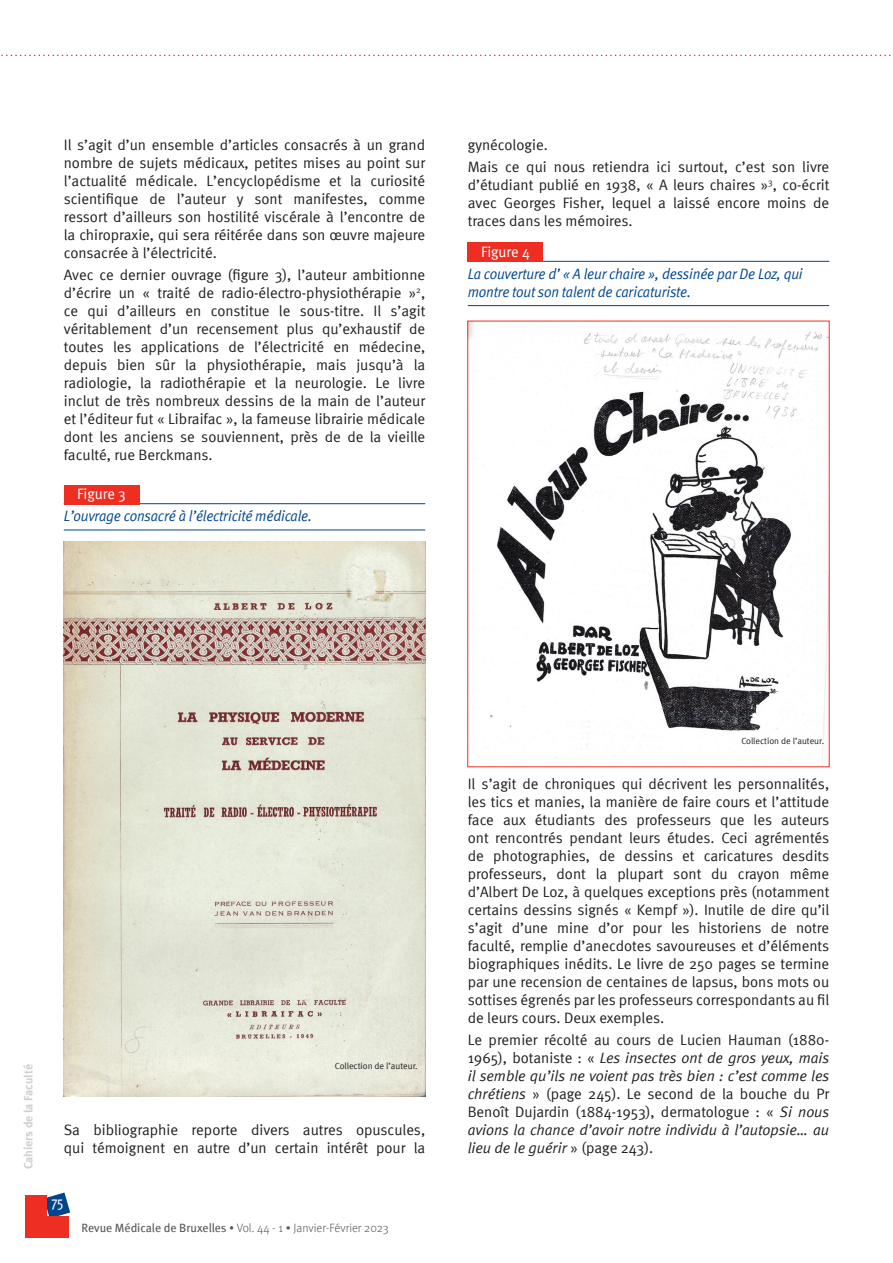
<style>
.page{position:relative;width:893px;height:1263px;background:#fff}
.page>*{position:absolute;margin:0;border:0;box-sizing:border-box;transform-origin:0 0}
.Texte_Article{font:15px/18px "Meta Normal";color:#231f20;text-align:justify}
.Texte_Article-2{font:italic 15px/18px "Meta Normal";color:#231f20;text-align:justify}
.Légende_Titre{font:italic 15px/18px "Meta Normal";letter-spacing:-.01em;color:#01468c;scale:.94 1}
.Texte_Résumé{font:15px "Meta Normal";color:#fff}
.t1{font:15px "Meta";color:#fff;scale:.85 1}
.t2{font:300 12px "Meta";color:#57585a}
.t3{font:700 12px "Meta";color:#cfd0d2}
.Texte_Article-3{font:9px "Meta Normal";color:#231f20}
.s1{font-weight:400}
.s2{font-style:normal}
</style>
<div class="page">
<svg style="left:1px;top:55px;width:890px;height:1px"></svg>
<svg style="left:46px;top:1192px;width:24px;height:24px"></svg>
<div style="left:25px;top:1195px;width:21px;height:42px;background:#ee2e22"></div>
<div style="left:25px;top:1216px;width:44px;height:21px;background:#ee2e22"></div>
<img style="left:63px;top:541px;width:362px;height:555px">
<img style="left:469px;top:323px;width:359px;height:442px">
<hr style="left:64px;top:503px;width:361px;height:1px;background:#01468c">
<hr style="left:64px;top:530px;width:361px;height:1px;background:#01468c">
<div style="left:64px;top:485px;width:75px;height:20px;background:#ee2e22"></div>
<hr style="left:468px;top:261px;width:361px;height:1px;background:#01468c">
<hr style="left:468px;top:305px;width:361px;height:1px;background:#01468c">
<div style="left:468px;top:242px;width:75px;height:20px;background:#ee2e22"></div>
<p class="Texte_Article" style="left:64px;top:136px;width:363px">Il s’agit d’un ensemble d’articles consacrés à un grand nombre de sujets médicaux, petites mises au point sur l’actualité médicale. L’encyclopédisme et la curiosité scientifique de l’auteur y sont manifestes, comme ressort d’ailleurs son hostilité viscérale à l’encontre de la chiropraxie, qui sera réitérée dans son œuvre majeure consacrée à l’électricité.</p>
<p class="Texte_Article" style="left:64px;top:266px;width:363px">Avec ce dernier ouvrage (figure 3), l’auteur ambitionne d’écrire un « traité de radio-électro-physiothérapie »<sup>2</sup>, ce qui d’ailleurs en constitue le sous-titre. Il s’agit véritablement d’un recensement plus qu’exhaustif de toutes les applications de l’électricité en médecine, depuis bien sûr la physiothérapie, mais jusqu’à la radiologie, la radiothérapie et la neurologie. Le livre inclut de très nombreux dessins de la main de l’auteur et l’éditeur fut « Libraifac », la fameuse librairie médicale dont les anciens se souviennent, près de de la vieille faculté, rue Berckmans.</p>
<p class="Texte_Résumé" style="left:77px;top:485px;width:50px">Figure 3</p>
<p class="Légende_Titre" style="left:64px;top:507px;width:266px">L’ouvrage consacré à l’électricité médicale.</p>
<p class="Texte_Article" style="left:468px;top:136px;width:82px">gynécologie.</p>
<p class="Texte_Article" style="left:468px;top:158px;width:363px">Mais ce qui nous retiendra ici surtout, c’est son livre d’étudiant publié en 1938, « A leurs chaires »<sup>3</sup>, co-écrit avec Georges Fisher, lequel a laissé encore moins de traces dans les mémoires.</p>
<p class="Texte_Résumé" style="left:481px;top:243px;width:50px">Figure 4</p>
<p class="Légende_Titre" style="left:468px;top:264px;width:358px">La couverture d’ « A leur chaire », dessinée par De Loz, qui montre tout son talent de caricaturiste.</p>
<p class="t3" style="left:21px;top:1169px;width:107px;rotate:-90deg">Cahiers de la Faculté</p>
<p class="Texte_Article-3" style="left:335px;top:1061px;width:84px">Collection de l’auteur.</p>
<p class="Texte_Article" style="left:64px;top:1120px;width:363px">Sa bibliographie reporte divers autres opuscules, qui témoignent en autre d’un certain intérêt pour la</p>
<p class="t1" style="left:52px;top:1193px;width:16px">75</p>
<p class="t2" style="left:82px;top:1221px;width:308px"><span class="s1">Revue Médicale de Bruxelles</span> • Vol. 44 - 1 • Janvier-Février 2023</p>
<p class="Texte_Article-3" style="left:741px;top:736px;width:84px">Collection de l’auteur.</p>
<p class="Texte_Article" style="left:468px;top:774px;width:363px">Il s’agit de chroniques qui décrivent les personnalités, les tics et manies, la manière de faire cours et l’attitude face aux étudiants des professeurs que les auteurs ont rencontrés pendant leurs études. Ceci agrémentés de photographies, de dessins et caricatures desdits professeurs, dont la plupart sont du crayon même d’Albert De Loz, à quelques exceptions près (notamment certains dessins signés « Kempf »). Inutile de dire qu’il s’agit d’une mine d’or pour les historiens de notre faculté, remplie d’anecdotes savoureuses et d’éléments biographiques inédits. Le livre de 250 pages se termine par une recension de centaines de lapsus, bons mots ou sottises égrenés par les professeurs correspondants au fil de leurs cours. Deux exemples.</p>
<p class="Texte_Article-2" style="left:468px;top:1030px;width:363px"><span class="s2">Le premier récolté au cours de Lucien Hauman (1880- 1965), botaniste : «</span> Les insectes ont de gros yeux, mais il semble qu’ils ne voient pas très bien : c’est comme les chrétiens <span class="s2">» (page 245). Le second de la bouche du Pr Benoît Dujardin (1884-1953), dermatologue : «</span> Si nous avions la chance d’avoir notre individu à l’autopsie… au lieu de le guérir <span class="s2">» (page 243).</span></p>
</div>
